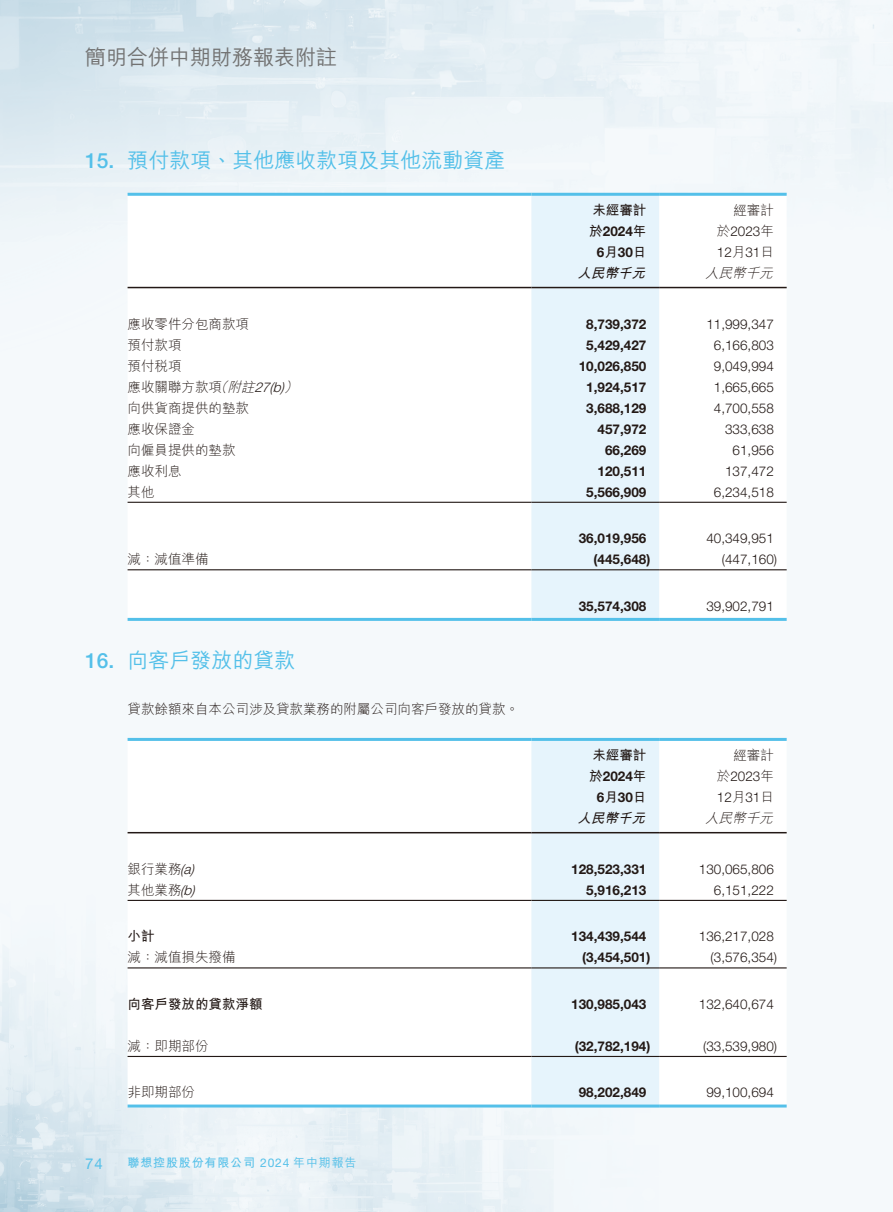
<style>
.page{position:relative;width:893px;height:1212px;background:#fff}
.page>*{position:absolute;margin:0;border:0;box-sizing:border-box;transform-origin:0 0}
.t1{font:500 21px "M Hei HK";color:#54c0e9}
.t2{font:500 21px "M Hei HK";color:#727272}
.t3{font:15px "Helvetica Neue LT Std";color:#54c0e9}
.t4{font:300 13.5px/21px "Helvetica Neue LT Std";color:#231916}
.t5{font:700 13.5px/21px "Helvetica Neue LT Std";color:#231916;text-align:center}
.t6{font:300 13.5px "M Hei HK";color:#231916}
.t7{font:700 13.5px "M Hei HK";color:#231916}
.t8{font:italic 700 13.5px "M Hei HK";color:#231916}
.t9{font:italic 300 13.5px "M Hei HK";color:#231916}
.t10{font:700 12px "M Hei HK";letter-spacing:.07em;color:#54c0e9}
.s1{font-family:"Helvetica Neue LT Std"}
.s2{font-family:"M Hei HK"}
.s3{font-style:italic}
.s4{font-family:"Helvetica Neue LT Std";font-style:italic}
.s5{font-family:"Helvetica Neue LT Std";font-weight:400}
.s6{font-weight:500}
</style>
<div class="page">
<svg style="left:128px;top:196px;width:659px;height:422px"></svg>
<div style="left:531px;top:196px;width:128px;height:422px;background:#e6f4fc"></div>
<hr style="left:128px;top:193px;width:403px;height:3px;background:#54c0e9">
<hr style="left:531px;top:193px;width:128px;height:3px;background:#54c0e9">
<hr style="left:659px;top:193px;width:128px;height:3px;background:#54c0e9">
<hr style="left:128px;top:287px;width:403px;height:1px;background:#231916">
<hr style="left:531px;top:287px;width:128px;height:1px;background:#231916">
<hr style="left:659px;top:287px;width:128px;height:1px;background:#231916">
<hr style="left:128px;top:502px;width:403px;height:1px;background:#231916">
<hr style="left:531px;top:502px;width:128px;height:1px;background:#231916">
<hr style="left:659px;top:502px;width:128px;height:1px;background:#231916">
<hr style="left:128px;top:569px;width:403px;height:1px;background:#231916">
<hr style="left:531px;top:569px;width:128px;height:1px;background:#231916">
<hr style="left:659px;top:569px;width:128px;height:1px;background:#231916">
<hr style="left:128px;top:618px;width:403px;height:3px;background:#54c0e9">
<hr style="left:531px;top:618px;width:128px;height:3px;background:#54c0e9">
<hr style="left:659px;top:618px;width:128px;height:3px;background:#54c0e9">
<svg style="left:128px;top:741px;width:659px;height:363px"></svg>
<div style="left:531px;top:741px;width:128px;height:363px;background:#e6f4fc"></div>
<hr style="left:128px;top:738px;width:403px;height:3px;background:#54c0e9">
<hr style="left:531px;top:738px;width:128px;height:3px;background:#54c0e9">
<hr style="left:659px;top:738px;width:128px;height:3px;background:#54c0e9">
<hr style="left:128px;top:832px;width:403px;height:1px;background:#231916">
<hr style="left:531px;top:832px;width:128px;height:1px;background:#231916">
<hr style="left:659px;top:832px;width:128px;height:1px;background:#231916">
<hr style="left:128px;top:900px;width:403px;height:1px;background:#231916">
<hr style="left:531px;top:900px;width:128px;height:1px;background:#231916">
<hr style="left:659px;top:900px;width:128px;height:1px;background:#231916">
<hr style="left:128px;top:967px;width:403px;height:1px;background:#231916">
<hr style="left:531px;top:967px;width:128px;height:1px;background:#231916">
<hr style="left:659px;top:967px;width:128px;height:1px;background:#231916">
<hr style="left:128px;top:1056px;width:403px;height:1px;background:#231916">
<hr style="left:531px;top:1056px;width:128px;height:1px;background:#231916">
<hr style="left:659px;top:1056px;width:128px;height:1px;background:#231916">
<hr style="left:128px;top:1104px;width:403px;height:3px;background:#54c0e9">
<hr style="left:531px;top:1104px;width:128px;height:3px;background:#54c0e9">
<hr style="left:659px;top:1104px;width:128px;height:3px;background:#54c0e9">
<h1 class="t2" style="left:85px;top:42px;width:253px">簡明合併中期財務報表附註</h1>
<h1 class="t1" style="left:85px;top:145px;width:422px"><span class="s1">15.</span> 預付款項、其他應收款項及其他流動資產</h1>
<p class="t7" style="left:592px;top:200px;width:55px">未經審計</p>
<p class="t6" style="left:733px;top:201px;width:42px">經審計</p>
<p class="t5" style="left:589px;top:220px;width:59px"><span class="s2">於</span>2024<span class="s2">年<br></span>6<span class="s2">月</span>30<span class="s2">日</span></p>
<p class="t4" style="left:717px;top:220px;width:59px"><span class="s2">於</span>2023<span class="s2">年<br></span>12<span class="s2">月</span>31<span class="s2">日</span></p>
<p class="t8" style="left:577px;top:263px;width:74px">人民幣千元</p>
<p class="t9" style="left:705px;top:264px;width:74px">人民幣千元</p>
<p class="t6" style="left:128px;top:314px;width:123px">應收零件分包商款項</p>
<p class="t5" style="left:586px;top:313px;width:62px">8,739,372</p>
<p class="t4" style="left:706px;top:313px;width:69px">11,999,347</p>
<p class="t6" style="left:128px;top:335px;width:55px">預付款項</p>
<p class="t5" style="left:586px;top:334px;width:62px">5,429,427</p>
<p class="t4" style="left:714px;top:334px;width:62px">6,166,803</p>
<p class="t6" style="left:128px;top:356px;width:55px">預付稅項</p>
<p class="t5" style="left:579px;top:355px;width:69px">10,026,850</p>
<p class="t4" style="left:714px;top:355px;width:62px">9,049,994</p>
<p class="t6" style="left:128px;top:377px;width:176px">應收關聯方款項<span class="s3">（附註</span><span class="s4">27(b)</span><span class="s3">）</span></p>
<p class="t5" style="left:586px;top:376px;width:62px">1,924,517</p>
<p class="t4" style="left:714px;top:376px;width:62px">1,665,665</p>
<p class="t6" style="left:128px;top:398px;width:123px">向供貨商提供的墊款</p>
<p class="t5" style="left:586px;top:397px;width:62px">3,688,129</p>
<p class="t4" style="left:714px;top:397px;width:62px">4,700,558</p>
<p class="t6" style="left:128px;top:419px;width:69px">應收保證金</p>
<p class="t5" style="left:598px;top:418px;width:50px">457,972</p>
<p class="t4" style="left:725px;top:418px;width:50px">333,638</p>
<p class="t6" style="left:128px;top:440px;width:109px">向僱員提供的墊款</p>
<p class="t5" style="left:605px;top:439px;width:43px">66,269</p>
<p class="t4" style="left:733px;top:439px;width:43px">61,956</p>
<p class="t6" style="left:128px;top:461px;width:55px">應收利息</p>
<p class="t5" style="left:598px;top:460px;width:50px">120,511</p>
<p class="t4" style="left:725px;top:460px;width:50px">137,472</p>
<p class="t6" style="left:128px;top:482px;width:28px">其他</p>
<p class="t5" style="left:586px;top:481px;width:62px">5,566,909</p>
<p class="t4" style="left:714px;top:481px;width:62px">6,234,518</p>
<p class="t5" style="left:579px;top:527px;width:69px">36,019,956</p>
<p class="t4" style="left:706px;top:527px;width:69px">40,349,951</p>
<p class="t6" style="left:128px;top:550px;width:82px">減：減值準備</p>
<p class="t5" style="left:594px;top:548px;width:58px">(445,648)</p>
<p class="t4" style="left:722px;top:548px;width:57px">(447,160)</p>
<p class="t5" style="left:579px;top:595px;width:69px">35,574,308</p>
<p class="t4" style="left:706px;top:595px;width:69px">39,902,791</p>
<h1 class="t1" style="left:85px;top:645px;width:212px"><span class="s1">16.</span> 向客戶發放的貸款</h1>
<p class="t6" style="left:128px;top:699px;width:393px">貸款餘額來自本公司涉及貸款業務的附屬公司向客戶發放的貸款。</p>
<p class="t7" style="left:592px;top:745px;width:55px">未經審計</p>
<p class="t6" style="left:733px;top:746px;width:42px">經審計</p>
<p class="t5" style="left:589px;top:765px;width:59px"><span class="s2">於</span>2024<span class="s2">年<br></span>6<span class="s2">月</span>30<span class="s2">日</span></p>
<p class="t4" style="left:717px;top:766px;width:59px"><span class="s2">於</span>2023<span class="s2">年<br></span>12<span class="s2">月</span>31<span class="s2">日</span></p>
<p class="t8" style="left:577px;top:808px;width:74px">人民幣千元</p>
<p class="t9" style="left:705px;top:809px;width:74px">人民幣千元</p>
<p class="t6" style="left:128px;top:859px;width:69px">銀行業務<span class="s4">(a)</span></p>
<p class="t5" style="left:571px;top:858px;width:77px">128,523,331</p>
<p class="t4" style="left:699px;top:858px;width:77px">130,065,806</p>
<p class="t6" style="left:128px;top:880px;width:69px">其他業務<span class="s4">(b)</span></p>
<p class="t5" style="left:586px;top:879px;width:62px">5,916,213</p>
<p class="t4" style="left:714px;top:879px;width:62px">6,151,222</p>
<p class="t7" style="left:128px;top:926px;width:28px">小計</p>
<p class="t5" style="left:571px;top:926px;width:77px">134,439,544</p>
<p class="t4" style="left:699px;top:926px;width:77px">136,217,028</p>
<p class="t6" style="left:128px;top:948px;width:109px">減：減值損失撥備</p>
<p class="t5" style="left:582px;top:947px;width:70px">(3,454,501)</p>
<p class="t4" style="left:711px;top:947px;width:68px">(3,576,354)</p>
<p class="t7" style="left:128px;top:994px;width:136px">向客戶發放的貸款淨額</p>
<p class="t5" style="left:571px;top:993px;width:77px">130,985,043</p>
<p class="t4" style="left:699px;top:993px;width:77px">132,640,674</p>
<p class="t6" style="left:128px;top:1036px;width:82px">減：即期部份</p>
<p class="t5" style="left:575px;top:1035px;width:77px">(32,782,194)</p>
<p class="t4" style="left:703px;top:1035px;width:76px">(33,539,980)</p>
<p class="t6" style="left:128px;top:1083px;width:69px">非即期部份</p>
<p class="t5" style="left:579px;top:1082px;width:69px">98,202,849</p>
<p class="t4" style="left:706px;top:1082px;width:69px">99,100,694</p>
<p class="t3" style="left:85px;top:1155px;width:19px">74</p>
<p class="t10" style="left:128px;top:1154px;width:230px">聯想控股股份有限公司 <span class="s5">2024</span> <span class="s6">年中期報告</span></p>
</div>
